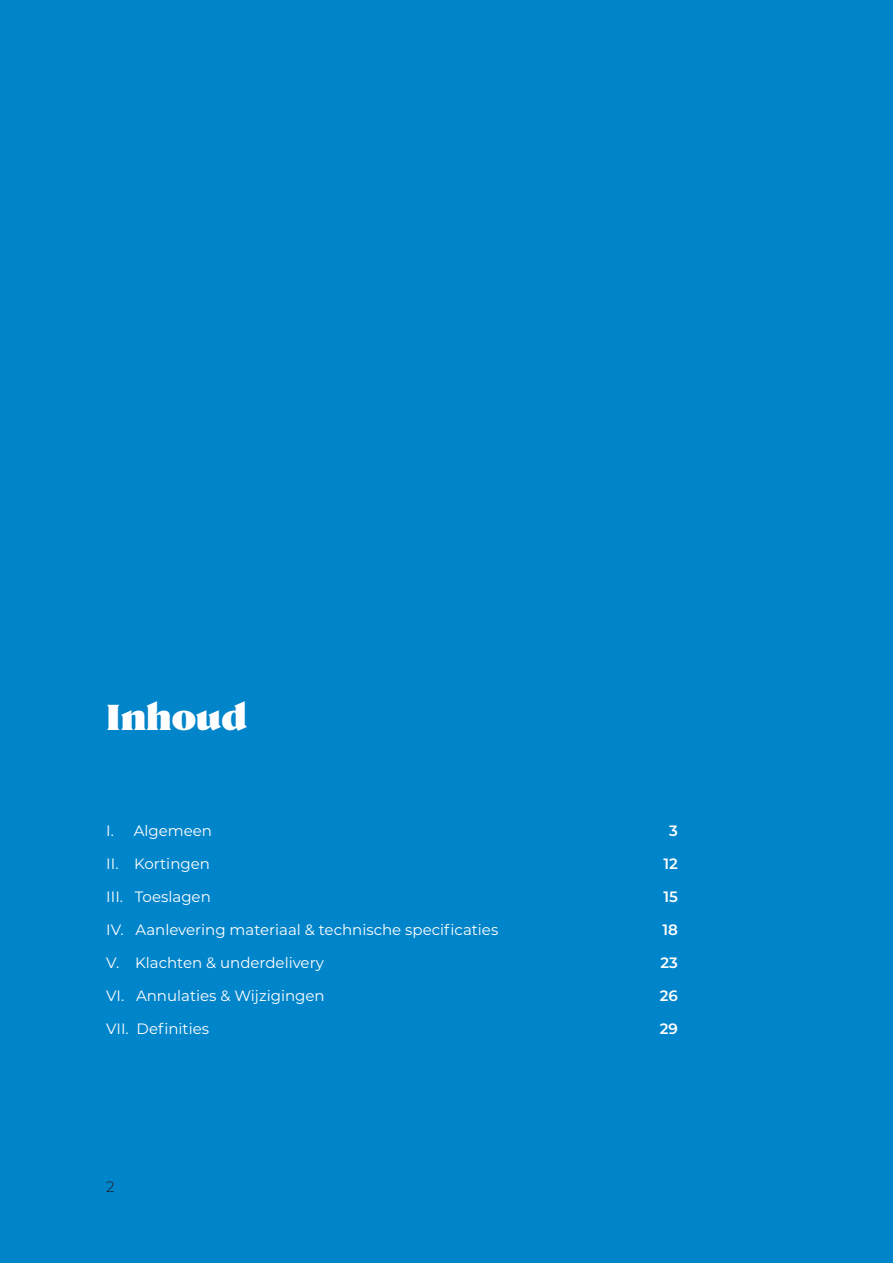
<style>
.page{position:relative;width:893px;height:1263px;background:#0084ca}
.page>*{position:absolute;margin:0;border:0;box-sizing:border-box;transform-origin:0 0}
.TITEL{font:900 36px "Nocturne Serif";color:#fff}
.Body_Regular{font:15px "Montserrat";color:#fff}
.Body_Regular-2{font:600 15px "Montserrat";color:#fff}
.t1{font:300 15px "Montserrat";color:#231f20}
</style>
<div class="page">
<p class="TITEL" style="left:106px;top:694px;width:142px">Inhoud</p>
<p class="Body_Regular" style="left:106px;top:820px;width:107px">I. Algemeen</p>
<p class="Body_Regular" style="left:106px;top:853px;width:105px">II. Kortingen</p>
<p class="Body_Regular" style="left:106px;top:886px;width:106px">III. Toeslagen</p>
<p class="Body_Regular" style="left:106px;top:919px;width:394px">IV. Aanlevering materiaal &amp; technische specificaties</p>
<p class="Body_Regular" style="left:106px;top:952px;width:219px">V. Klachten &amp; underdelivery</p>
<p class="Body_Regular" style="left:106px;top:985px;width:220px">VI. Annulaties &amp; Wijzigingen</p>
<p class="Body_Regular" style="left:106px;top:1018px;width:104px">VII. Definities</p>
<p class="t1" style="left:106px;top:1177px;width:10px">2</p>
<p class="Body_Regular-2" style="left:669px;top:819px;width:10px">3</p>
<p class="Body_Regular-2" style="left:663px;top:852px;width:16px">12</p>
<p class="Body_Regular-2" style="left:663px;top:885px;width:16px">15</p>
<p class="Body_Regular-2" style="left:662px;top:918px;width:17px">18</p>
<p class="Body_Regular-2" style="left:660px;top:951px;width:19px">23</p>
<p class="Body_Regular-2" style="left:660px;top:984px;width:20px">26</p>
<p class="Body_Regular-2" style="left:660px;top:1017px;width:20px">29</p>
</div>
